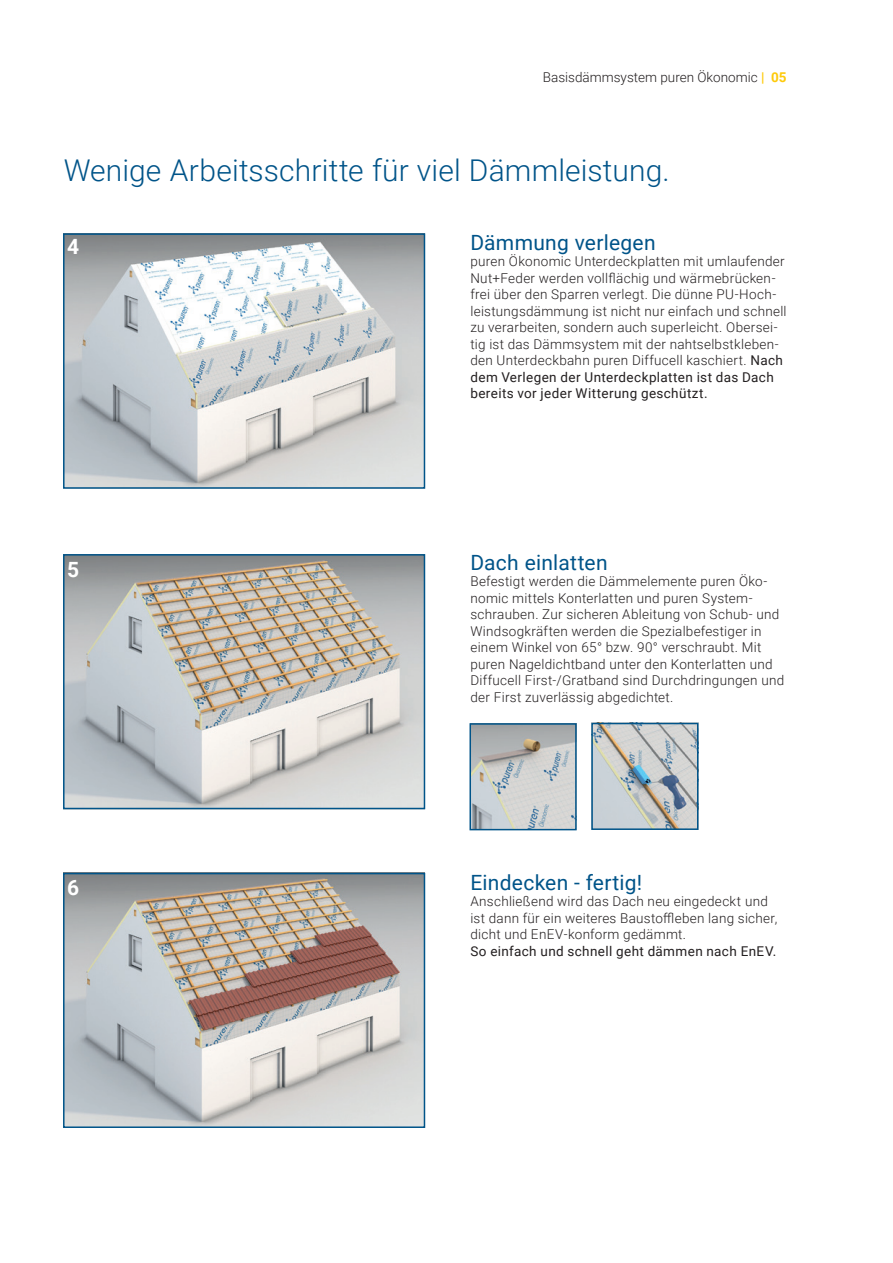
<style>
.page{position:relative;width:893px;height:1263px;background:#fff}
.page>*{position:absolute;margin:0;border:0;box-sizing:border-box;transform-origin:0 0}
.t1{font:300 30px "Roboto";letter-spacing:.005em;color:#005489}
.t2{font:21px "Roboto";letter-spacing:.015em;color:#005489}
.t3{font:700 21px "Roboto";color:#fff}
.t4{font:300 13.5px/16.5px "Roboto";letter-spacing:.02em;color:#231f20}
.t5{font:13.5px "Roboto";letter-spacing:.03em;color:#231f20}
.t6{font:300 13.5px "Roboto";color:#231f20}
.s1{font-weight:700;color:#feca0a}
.s2{font-weight:400}
</style>
<div class="page">
<img style="left:66px;top:236px;width:356px;height:250px">
<img style="left:66px;top:557px;width:356px;height:249px">
<img style="left:66px;top:876px;width:356px;height:249px">
<img style="left:594px;top:726px;width:101px;height:101px">
<img style="left:472px;top:726px;width:102px;height:101px">
<div style="left:63px;top:233px;width:362px;height:256px;border:2px solid #005489"></div>
<div style="left:63px;top:554px;width:362px;height:255px;border:2px solid #005489"></div>
<div style="left:63px;top:873px;width:362px;height:255px;border:2px solid #005489"></div>
<div style="left:469px;top:723px;width:108px;height:107px;border:2px solid #005489"></div>
<div style="left:591px;top:723px;width:107px;height:107px;border:2px solid #005489"></div>
<p class="t6" style="left:543px;top:68px;width:245px">Basisdämmsystem puren Ökonomic <span class="s1">| 05</span></p>
<h1 class="t1" style="left:64px;top:149px;width:607px">Wenige Arbeitsschritte für viel Dämmleistung.</h1>
<h2 class="t3" style="left:67px;top:232px;width:14px">4</h2>
<h2 class="t3" style="left:67px;top:555px;width:14px">5</h2>
<h2 class="t3" style="left:67px;top:873px;width:14px">6</h2>
<h2 class="t2" style="left:470px;top:227px;width:187px">Dämmung verlegen</h2>
<p class="t4" style="left:470px;top:253px;width:318px">puren Ökonomic Unterdeckplatten mit umlaufender Nut+Feder werden vollflächig und wärmebrücken&shy;frei über den Sparren verlegt. Die dünne PU-Hoch&shy;leistungsdämmung ist nicht nur einfach und schnell zu verarbeiten, sondern auch superleicht. Obersei&shy;tig ist das Dämmsystem mit der nahtselbstkleben&shy;den Unterdeckbahn puren Diffucell kaschiert. <span class="s2">Nach dem Verlegen der Unterdeckplatten ist das Dach bereits vor jeder Witterung geschützt.</span></p>
<h2 class="t2" style="left:470px;top:547px;width:139px">Dach einlatten</h2>
<p class="t4" style="left:470px;top:573px;width:315px">Befestigt werden die Dämmelemente puren Öko&shy;nomic mittels Konterlatten und puren System&shy;schrauben. Zur sicheren Ableitung von Schub- und Windsogkräften werden die Spezialbefestiger in einem Winkel von 65° bzw. 90° verschraubt. Mit puren Nageldichtband unter den Konterlatten und Diffucell First-/Gratband sind Durchdringungen und der First zuverlässig abgedichtet.</p>
<h2 class="t2" style="left:470px;top:867px;width:173px">Eindecken - fertig!</h2>
<p class="t4" style="left:470px;top:892px;width:308px">Anschließend wird das Dach neu eingedeckt und ist dann für ein weiteres Baustoffleben lang sicher, dicht und EnEV-konform gedämmt.</p>
<p class="t5" style="left:470px;top:941px;width:308px">So einfach und schnell geht dämmen nach EnEV.</p>
</div>
